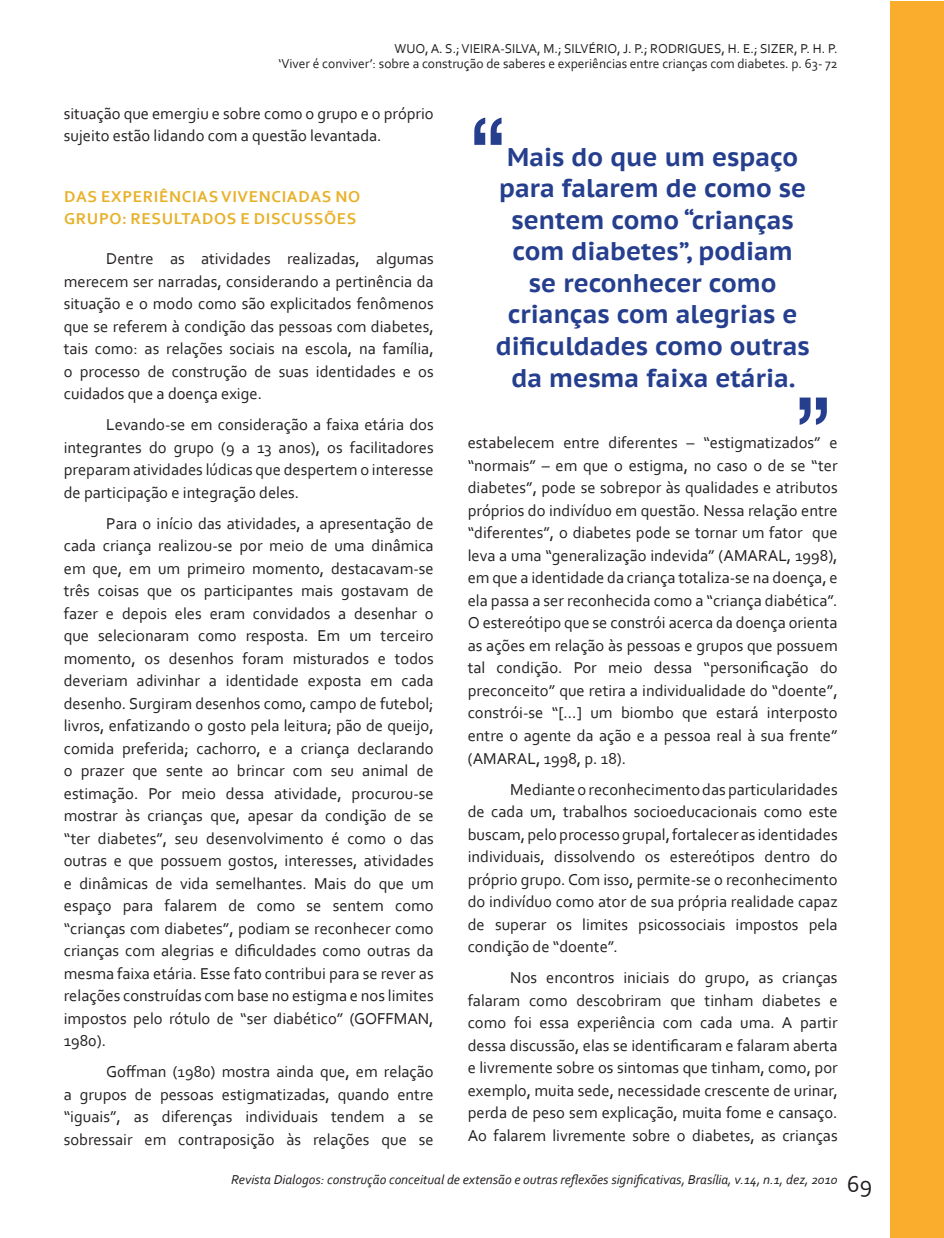
<style>
.page{position:relative;width:944px;height:1238px;background:#fff}
.page>*{position:absolute;margin:0;border:0;box-sizing:border-box;transform-origin:0 0}
.t1{font:108px "Bangla Sangam MN";color:#253f8e}
.tit-art{font:700 25.5px/31.5px "PT Sans Caption";color:#253f8e;text-align:center}
.t2{font:24px "Corbel";color:#231f20}
.t3{font:16.5px/22.5px "Corbel";color:#231f20;text-align:justify}
.titulo-dourado{font:700 16.5px/22.5px "Corbel";letter-spacing:.04em;color:#e8b12a}
.cabeçalho{font:13.5px "Corbel";color:#231f20}
.t4{font:italic 13.5px "Corbel";color:#231f20}
</style>
<div class="page">
<div style="left:890px;top:2px;width:54px;height:1235px;background:#faac2c"></div>
<p class="cabeçalho" style="left:395px;top:40px;width:445px">WUO, A. S.; VIEIRA-SILVA, M.; SILVÉRIO, J. P.; RODRIGUES, H. E.; SIZER, P. H. P.</p>
<p class="cabeçalho" style="left:278px;top:55px;width:561px">‘Viver é conviver’: sobre a construção de saberes e experiências entre crianças com diabetes. p. 63- 72</p>
<p class="t3" style="left:64px;top:101px;width:371px">situação que emergiu e sobre como o grupo e o próprio sujeito estão lidando com a questão levantada.</p>
<p class="titulo-dourado" style="left:64px;top:185px;width:298px">DAS EXPERIÊNCIAS VIVENCIADAS NO<br>GRUPO: RESULTADOS E DISCUSSÕES</p>
<p class="t3" style="left:64px;top:247px;width:371px;text-indent:43px">Dentre as atividades realizadas, algumas merecem ser narradas, considerando a pertinência da situação e o modo como são explicitados fenômenos que se referem à condição das pessoas com diabetes, tais como: as relações sociais na escola, na família, o processo de construção de suas identidades e os cuidados que a doença exige.</p>
<p class="t3" style="left:64px;top:413px;width:371px;text-indent:43px">Levando-se em consideração a faixa etária dos integrantes do grupo (9 a 13 anos), os facilitadores preparam atividades lúdicas que despertem o interesse de participação e integração deles.</p>
<p class="t3" style="left:64px;top:511px;width:371px;text-indent:43px">Para o início das atividades, a apresentação de cada criança realizou-se por meio de uma dinâmica em que, em um primeiro momento, destacavam-se três coisas que os participantes mais gostavam de fazer e depois eles eram convidados a desenhar o que selecionaram como resposta. Em um terceiro momento, os desenhos foram misturados e todos deveriam adivinhar a identidade exposta em cada desenho. Surgiram desenhos como, campo de futebol; livros, enfatizando o gosto pela leitura; pão de queijo, comida preferida; cachorro, e a criança declarando o prazer que sente ao brincar com seu animal de estimação. Por meio dessa atividade, procurou-se mostrar às crianças que, apesar da condição de se “ter diabetes”, seu desenvolvimento é como o das outras e que possuem gostos, interesses, atividades e dinâmicas de vida semelhantes. Mais do que um espaço para falarem de como se sentem como “crianças com diabetes”, podiam se reconhecer como crianças com alegrias e dificuldades como outras da mesma faixa etária. Esse fato contribui para se rever as relações construídas com base no estigma e nos limites impostos pelo rótulo de “ser diabético” (GOFFMAN, 1980).</p>
<p class="t3" style="left:64px;top:1060px;width:371px;text-indent:43px">Goffman (1980) mostra ainda que, em relação a grupos de pessoas estigmatizadas, quando entre “iguais”, as diferenças individuais tendem a se sobressair em contraposição às relações que se</p>
<p class="t1" style="left:468px;top:92px;width:40px">“</p>
<p class="tit-art" style="left:496px;top:141px;width:316px">Mais do que um espaço para falarem de como se sentem como “crianças com diabetes”, podiam se reconhecer como crianças com alegrias e dificuldades como outras da mesma faixa etária.</p>
<p class="t1" style="left:833px;top:450px;width:40px;rotate:-180deg">“</p>
<p class="t3" style="left:468px;top:431px;width:371px">estabelecem entre diferentes – “estigmatizados” e “normais” – em que o estigma, no caso o de se “ter diabetes”, pode se sobrepor às qualidades e atributos próprios do indivíduo em questão. Nessa relação entre “diferentes”, o diabetes pode se tornar um fator que leva a uma “generalização indevida” (AMARAL, 1998), em que a identidade da criança totaliza-se na doença, e ela passa a ser reconhecida como a “criança diabética”.<br>O estereótipo que se constrói acerca da doença orienta as ações em relação às pessoas e grupos que possuem tal condição. Por meio dessa “personificação do preconceito” que retira a individualidade do “doente”, constrói-se “[...] um biombo que estará interposto entre o agente da ação e a pessoa real à sua frente” (AMARAL, 1998, p. 18).</p>
<p class="t3" style="left:468px;top:777px;width:371px;text-indent:43px">Mediante o reconhecimento das particularidades de cada um, trabalhos socioeducacionais como este buscam, pelo processo grupal, fortalecer as identidades individuais, dissolvendo os estereótipos dentro do próprio grupo. Com isso, permite-se o reconhecimento do indivíduo como ator de sua própria realidade capaz de superar os limites psicossociais impostos pela condição de “doente”.</p>
<p class="t3" style="left:468px;top:965px;width:371px;text-indent:43px">Nos encontros iniciais do grupo, as crianças falaram como descobriram que tinham diabetes e como foi essa experiência com cada uma. A partir dessa discussão, elas se identificaram e falaram aberta e livremente sobre os sintomas que tinham, como, por exemplo, muita sede, necessidade crescente de urinar, perda de peso sem explicação, muita fome e cansaço.<br>Ao falarem livremente sobre o diabetes, as crianças</p>
<p class="t4" style="left:231px;top:1171px;width:608px">Revista Dialogos: construção conceitual de extensão e outras reflexões significativas, Brasília, v.14, n.1, dez, 2010</p>
<h3 class="t2" style="left:847px;top:1169px;width:27px">69</h3>
</div>
